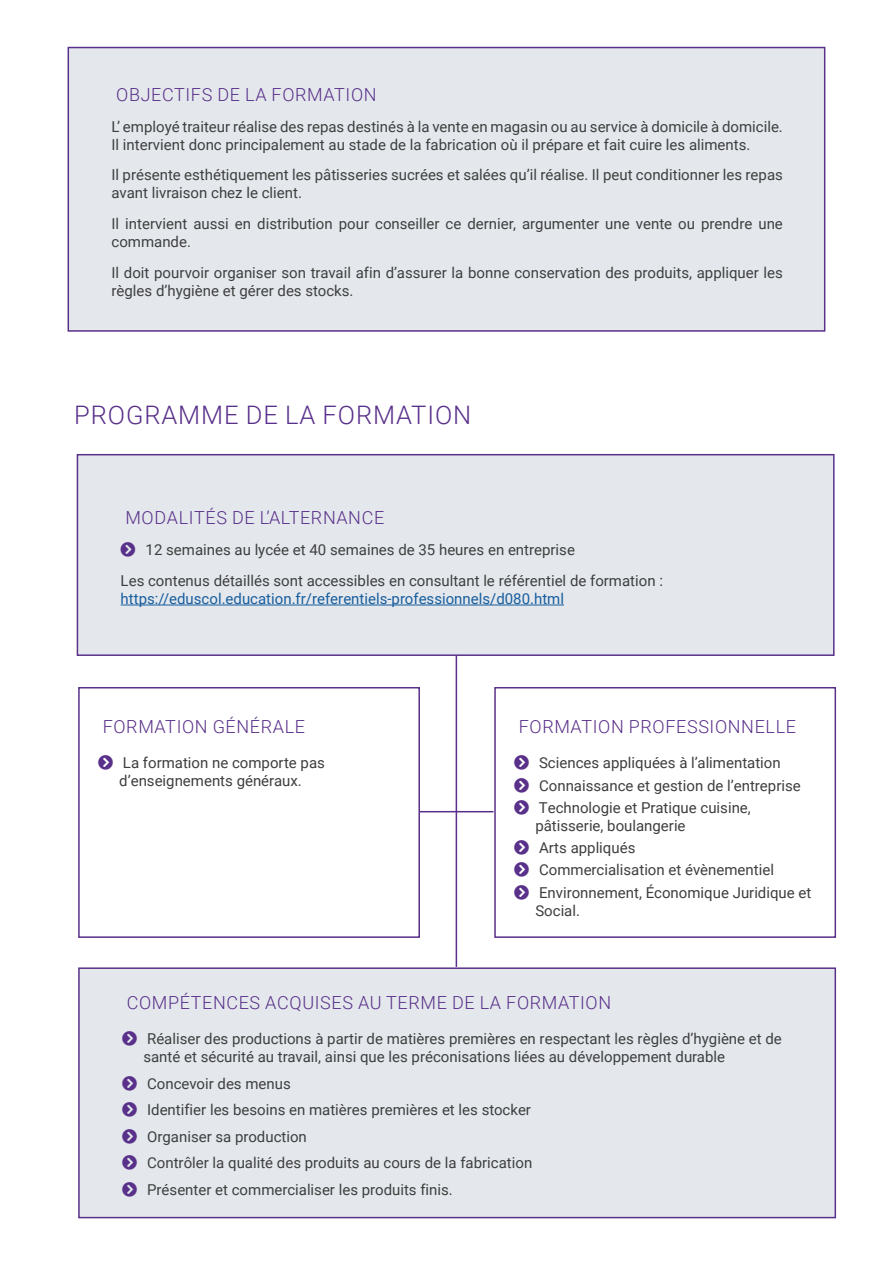
<style>
.page{position:relative;width:893px;height:1263px;background:#fff}
.page>*{position:absolute;margin:0;border:0;box-sizing:border-box;transform-origin:0 0}
.t1{font:300 25.5px "Roboto";letter-spacing:.035em;color:#59308a}
.t2{font:300 18px "Roboto";letter-spacing:.035em;color:#59308a}
.t3{font:15px/18px "Roboto";color:#3e3e3f}
.t4{font:15px "Roboto";color:#175d9e}
</style>
<div class="page">
<div style="left:68px;top:47px;width:757px;height:285px;background:#e4e8ec;border:2px solid #59308a"></div>
<div style="left:78px;top:687px;width:342px;height:251px;background:#fff;border:2px solid #59308a"></div>
<div style="left:494px;top:687px;width:342px;height:251px;background:#fff;border:2px solid #59308a"></div>
<hr style="left:419px;top:811px;width:74px;height:1px;background:#59308a">
<hr style="left:456px;top:625px;width:1px;height:342px;background:#59308a">
<div style="left:78px;top:967px;width:758px;height:251px;background:#e4e8ec;border:2px solid #59308a"></div>
<div style="left:77px;top:454px;width:757px;height:202px;background:#e4e8ec;border:2px solid #59308a"></div>
<hr style="left:121px;top:605px;width:443px;height:1px;background:#175d9e">
<p class="t2" style="left:116px;top:82px;width:262px">OBJECTIFS DE LA FORMATION</p>
<p class="t3" style="left:112px;top:117px;width:673px">L’ employé traiteur réalise des repas destinés à la vente en magasin ou au service à domicile à domicile.<br>Il intervient donc principalement au stade de la fabrication où il prépare et fait cuire les aliments.</p>
<p class="t3" style="left:112px;top:165px;width:673px">Il présente esthétiquement les pâtisseries sucrées et salées qu’il réalise. Il peut conditionner les repas avant livraison chez le client.</p>
<p class="t3" style="left:112px;top:214px;width:673px">Il intervient aussi en distribution pour conseiller ce dernier, argumenter une vente ou prendre une commande.</p>
<p class="t3" style="left:112px;top:263px;width:673px">Il doit pourvoir organiser son travail afin d’assurer la bonne conservation des produits, appliquer les règles d’hygiène et gérer des stocks.</p>
<h1 class="t1" style="left:74px;top:397px;width:399px">PROGRAMME DE LA FORMATION</h1>
<p class="t2" style="left:125px;top:505px;width:260px">MODALITÉS DE L’ALTERNANCE</p>
<p class="t3" style="left:121px;top:534px;width:544px;line-height:30.8px;text-indent:25px">12 semaines au lycée et 40 semaines de 35 heures en entreprise<br>Les contenus détaillés sont accessibles en consultant le référentiel de formation :</p>
<p class="t4" style="left:121px;top:588px;width:445px">https://eduscol.education.fr/referentiels-professionnels/d080.html</p>
<p class="t2" style="left:103px;top:714px;width:204px">FORMATION GÉNÉRALE</p>
<p class="t3" style="left:119px;top:753px;width:207px">La formation ne comporte pas d’enseignements généraux.</p>
<p class="t2" style="left:519px;top:714px;width:279px">FORMATION PROFESSIONNELLE</p>
<p class="t3" style="left:539px;top:751px;width:263px;line-height:22.2px">Sciences appliquées à l’alimentation<br>Connaissance et gestion de l’entreprise<br>Technologie et Pratique cuisine,</p>
<p class="t3" style="left:535px;top:814px;width:278px;line-height:22.2px">pâtisserie, boulangerie<br>Arts appliqués<br>Commercialisation et évènementiel<br>Environnement, Économique Juridique et</p>
<p class="t3" style="left:535px;top:901px;width:46px">Social.</p>
<p class="t2" style="left:127px;top:990px;width:486px">COMPÉTENCES ACQUISES AU TERME DE LA FORMATION</p>
<p class="t3" style="left:143px;top:1029px;width:640px">Réaliser des productions à partir de matières premières en respectant les règles d’hygiène et de santé et sécurité au travail, ainsi que les préconisations liées au développement durable</p>
<p class="t3" style="left:147px;top:1069px;width:387px;line-height:26.5px">Concevoir des menus<br>Identifier les besoins en matières premières et les stocker Organiser sa production<br>Contrôler la qualité des produits au cours de la fabrication Présenter et commercialiser les produits finis.</p>
</div>
